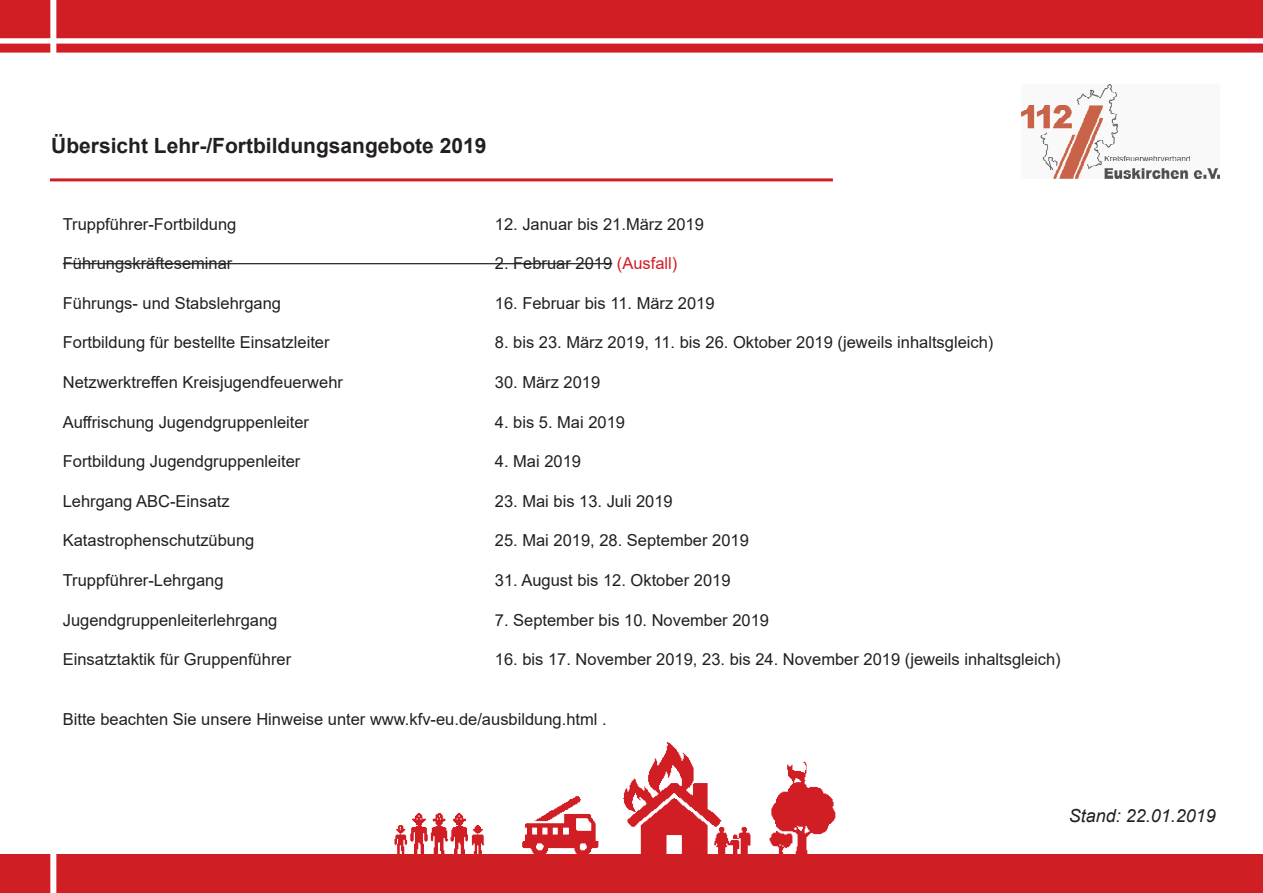
<style>
.page{position:relative;width:1263px;height:893px;background:#fff}
.page>*{position:absolute;margin:0;border:0;box-sizing:border-box;transform-origin:0 0}
.t1{font:700 21px "Arial";color:#231f20}
.t2{font:italic 18px "Arial";color:#231f20}
.t3{font:16.5px "Arial";color:#231f20}
.s1{color:#d01e25}
</style>
<div class="page">
<svg style="left:0;top:44px;width:1263px;height:9px;background:#d2282e"></svg>
<img style="left:394px;top:742px;width:442px;height:112px">
<div style="left:0;top:0;width:1263px;height:38px;background:#d11e24"></div>
<div style="left:0;top:854px;width:1263px;height:39px;background:#d01e25"></div>
<hr style="left:63px;top:263px;width:549px;height:1px;background:#231f20">
<div style="left:50px;top:0;width:6px;height:893px;background:#fff"></div>
<hr style="left:50px;top:178px;width:783px;height:3px;background:#d01e25">
<img style="left:1021px;top:84px;width:198px;height:94px">
<p class="t1" style="left:51px;top:131px;width:437px">Übersicht Lehr-/Fortbildungsangebote 2019</p>
<p class="t3" style="left:63px;top:212px;width:175px">Truppführer-Fortbildung</p>
<p class="t3" style="left:495px;top:212px;width:211px">12. Januar bis 21.März 2019</p>
<p class="t3" style="left:63px;top:252px;width:171px">Führungskräfteseminar</p>
<p class="t3" style="left:495px;top:252px;width:184px">2. Februar 2019 <span class="s1">(Ausfall)</span></p>
<p class="t3" style="left:63px;top:292px;width:220px">Führungs- und Stabslehrgang</p>
<p class="t3" style="left:495px;top:292px;width:221px">16. Februar bis 11. März 2019</p>
<p class="t3" style="left:63px;top:331px;width:268px">Fortbildung für bestellte Einsatzleiter</p>
<p class="t3" style="left:495px;top:331px;width:500px">8. bis 23. März 2019, 11. bis 26. Oktober 2019 (jeweils inhaltsgleich)</p>
<p class="t3" style="left:63px;top:371px;width:282px">Netzwerktreffen Kreisjugendfeuerwehr</p>
<p class="t3" style="left:495px;top:371px;width:107px">30. März 2019</p>
<p class="t3" style="left:63px;top:410px;width:248px">Auffrischung Jugendgruppenleiter</p>
<p class="t3" style="left:495px;top:410px;width:132px">4. bis 5. Mai 2019</p>
<p class="t3" style="left:63px;top:450px;width:239px">Fortbildung Jugendgruppenleiter</p>
<p class="t3" style="left:495px;top:450px;width:88px">4. Mai 2019</p>
<p class="t3" style="left:63px;top:490px;width:168px">Lehrgang ABC-Einsatz</p>
<p class="t3" style="left:495px;top:490px;width:179px">23. Mai bis 13. Juli 2019</p>
<p class="t3" style="left:63px;top:529px;width:193px">Katastrophenschutzübung</p>
<p class="t3" style="left:495px;top:529px;width:256px">25. Mai 2019, 28. September 2019</p>
<p class="t3" style="left:63px;top:569px;width:162px">Truppführer-Lehrgang</p>
<p class="t3" style="left:495px;top:569px;width:237px">31. August bis 12. Oktober 2019</p>
<p class="t3" style="left:63px;top:608px;width:216px">Jugendgruppenleiterlehrgang</p>
<p class="t3" style="left:495px;top:608px;width:276px">7. September bis 10. November 2019</p>
<p class="t3" style="left:63px;top:648px;width:230px">Einsatztaktik für Gruppenführer</p>
<p class="t3" style="left:495px;top:648px;width:567px">16. bis 17. November 2019, 23. bis 24. November 2019 (jeweils inhaltsgleich)</p>
<p class="t3" style="left:63px;top:707px;width:545px">Bitte beachten Sie unsere Hinweise unter www.kfv-eu.de/ausbildung.html .</p>
<p class="t2" style="left:1069px;top:804px;width:149px">Stand: 22.01.2019</p>
</div>
